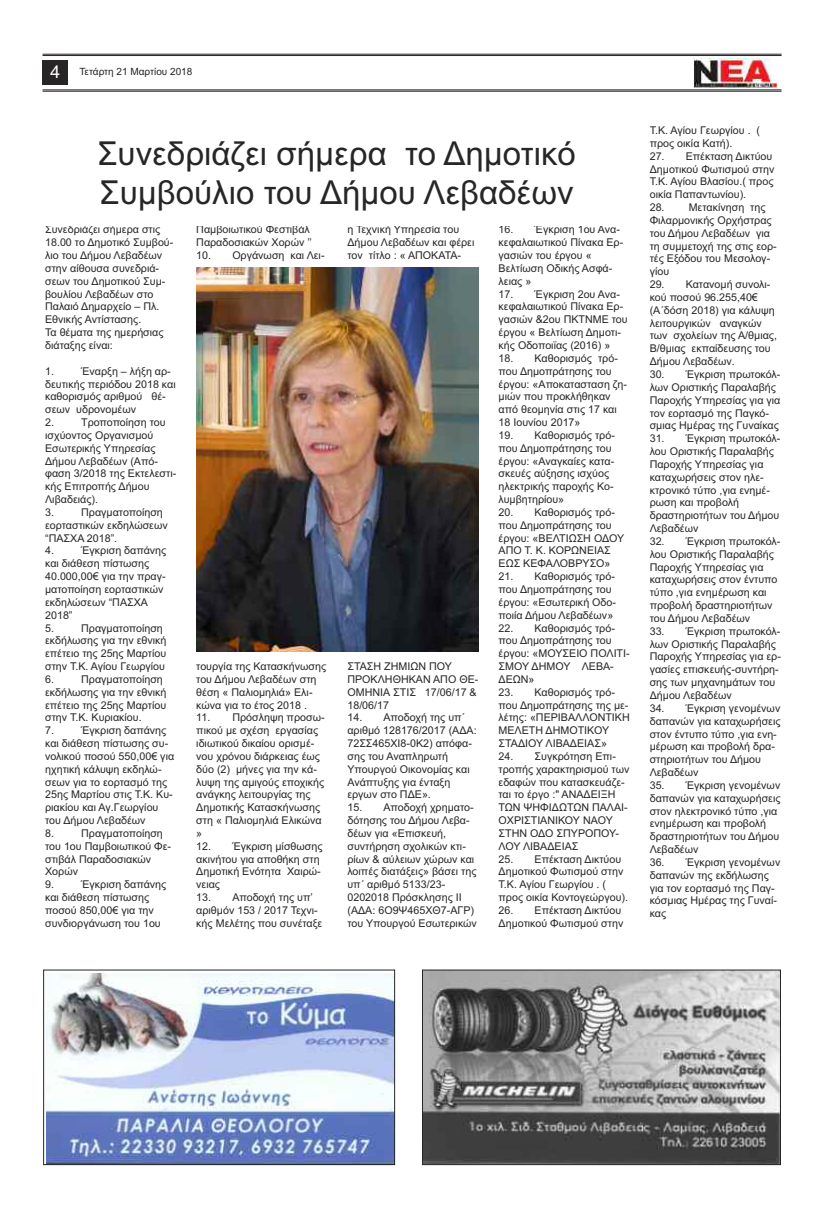
<style>
.page{position:relative;width:823px;height:1219px;background:#fff}
.page>*{position:absolute;margin:0;border:0;box-sizing:border-box;transform-origin:0 0}
.t1{font:33px/39.6px "Arial";color:#272526}
.t2{font:10.7px/12.8px "Arial";color:#272526}
.t3{font:10px "Arial";color:#272526}
.s1{font-family:"Helvetica";font-size:18px;color:#fff}
</style>
<div class="page">
<hr style="left:43px;top:90px;width:738px;height:1px;background:#272526">
<hr style="left:43px;top:91px;width:738px;height:1px;background:#272526">
<hr style="left:43px;top:54px;width:738px;height:1px;background:#272526">
<hr style="left:43px;top:55px;width:738px;height:1px;background:#272526">
<div style="left:43px;top:60px;width:25px;height:25px;background:#272526"></div>
<img style="left:693px;top:58px;width:84px;height:29px">
<img style="left:47px;top:974px;width:346px;height:189px">
<div style="left:43px;top:969px;width:352px;height:196px;border:1px solid #272526"></div>
<img style="left:424px;top:971px;width:354px;height:192px">
<div style="left:422px;top:969px;width:358px;height:196px;border:1px solid #272526"></div>
<img style="left:196px;top:267px;width:282px;height:385px">
<p class="t3" style="left:50px;top:66px;width:143px"><span class="s1">4</span> Τετάρτη 21 Μαρτίου 2018</p>
<h1 class="t1" style="left:97px;top:133px;width:479px">Συνεδριάζει σήμερα το Δημοτικό<br>Συμβούλιο του Δήμου Λεβαδέων</h1>
<p class="t2" style="left:45px;top:223px;width:130px">Συνεδριάζει σήμερα στις<br>18.00 το Δημοτικό Συμβού&shy;λιο του Δήμου Λεβαδέων στην αίθουσα συνεδριά&shy;σεων του Δημοτικού Συμ&shy;βουλίου Λεβαδέων στο<br>Παλαιό Δημαρχείο – Πλ.<br>Εθνικής Αντίστασης.<br>Τα θέματα της ημερήσιας διάταξης είναι:</p>
<p class="t2" style="left:45px;top:365px;width:10px">1.</p>
<p class="t2" style="left:45px;top:365px;width:132px;text-indent:36px">Έναρξη – λήξη αρ&shy;δευτικής περιόδου 2018 και καθορισμός αριθμού θέ&shy;σεων υδρονομέων<br>2.</p>
<p class="t2" style="left:45px;top:416px;width:133px;text-indent:36px">Τροποποίηση του ισχύοντος Οργανισμού<br>Εσωτερικής Υπηρεσίας<br>Δήμου Λεβαδέων (Από&shy;φαση 3/2018 της Εκτελεστι&shy;κής Επιτροπής Δήμου<br>Λιβαδειάς).<br>3.</p>
<p class="t2" style="left:45px;top:506px;width:124px;text-indent:36px">Πραγματοποίηση εορταστικών εκδηλώσεων “ΠΑΣΧΑ 2018”.<br>4.</p>
<p class="t2" style="left:45px;top:544px;width:123px;text-indent:36px">Έγκριση δαπάνης και διάθεση πίστωσης<br>40.000,00€ για την πραγ&shy;ματοποίηση εορταστικών εκδηλώσεων “ΠΑΣΧΑ<br>2018”<br>5.</p>
<p class="t2" style="left:45px;top:621px;width:123px;text-indent:36px">Πραγματοποίηση εκδήλωσης για την εθνική επέτειο της 25ης Μαρτίου στην Τ.Κ. Αγίου Γεωργίου<br>6.</p>
<p class="t2" style="left:45px;top:673px;width:123px;text-indent:36px">Πραγματοποίηση εκδήλωσης για την εθνική επέτειο της 25ης Μαρτίου στην Τ.Κ. Κυριακίου.<br>7.</p>
<p class="t2" style="left:45px;top:724px;width:130px;text-indent:36px">Έγκριση δαπάνης και διάθεση πίστωσης συ&shy;νολικού ποσού 550,00€ για ηχητική κάλυψη εκδηλώ&shy;σεων για το εορτασμό της<br>25ης Μαρτίου στις Τ.Κ. Κυ&shy;ριακίου και Αγ.Γεωργίου του Δήμου Λεβαδέων<br>8.</p>
<p class="t2" style="left:45px;top:827px;width:127px;text-indent:36px">Πραγματοποίηση του 1ου Παμβοιωτικού Φε&shy;στιβάλ Παραδοσιακών<br>Χορών<br>9.</p>
<p class="t2" style="left:45px;top:878px;width:123px;text-indent:36px">Έγκριση δαπάνης και διάθεση πίστωσης ποσού 850,00€ για την συνδιοργάνωση του 1ου</p>
<p class="t2" style="left:196px;top:223px;width:117px">Παμβοιωτικού Φεστιβάλ<br>Παραδοσιακών Χορών ’’</p>
<p class="t2" style="left:196px;top:249px;width:130px">10. Οργάνωση και Λει-</p>
<p class="t2" style="left:196px;top:660px;width:131px">τουργία της Κατασκήνωσης του Δήμου Λεβαδέων στη θέση « Παλιομηλιά» Ελι&shy;κώνα για το έτος 2018 .</p>
<p class="t2" style="left:196px;top:711px;width:130px">11. Πρόσληψη προσω&shy;πικού με σχέση εργασίας ιδιωτικού δικαίου ορισμέ&shy;νου χρόνου διάρκειας έως δύο (2) μήνες για την κά&shy;λυψη της αμιγούς εποχικής ανάγκης λειτουργίας της<br>Δημοτικής Κατασκήνωσης στη « Παλιομηλιά Ελικώνα »</p>
<p class="t2" style="left:196px;top:840px;width:128px">12. Έγκριση μίσθωσης ακινήτου για αποθήκη στη<br>Δημοτική Ενότητα Χαιρώ&shy;νειας</p>
<p class="t2" style="left:196px;top:891px;width:127px">13. Αποδοχή της υπ’ αριθμόν 153 / 2017 Τεχνι&shy;κής Μελέτης που συνέταξε</p>
<p class="t2" style="left:347px;top:223px;width:128px">η Τεχνική Υπηρεσία του<br>Δήμου Λεβαδέων και φέρει τον τίτλο : « ΑΠΟΚΑΤΑ-</p>
<p class="t2" style="left:347px;top:660px;width:132px">ΣΤΑΣΗ ΖΗΜΙΩΝ ΠΟΥ<br>ΠΡΟΚΛΗΘΗΚΑΝ ΑΠΟ ΘΕ-<br>ΟΜΗΝΙΑ ΣΤΙΣ 17/06/17 &amp;<br>18/06/17</p>
<p class="t2" style="left:347px;top:711px;width:131px">14. Αποδοχή της υπ΄ αριθμό 128176/2017 (ΑΔΑ:<br>72ΣΣ465ΧΙ8-0Κ2) απόφα&shy;σης του Αναπληρωτή<br>Υπουργού Οικονομίας και<br>Ανάπτυξης για ένταξη εργων στο ΠΔΕ».</p>
<p class="t2" style="left:347px;top:801px;width:131px">15. Αποδοχή χρηματο&shy;δότησης του Δήμου Λεβα&shy;δέων για «Επισκευή, συντήρηση σχολικών κτι&shy;ρίων &amp; αύλειων χώρων και λοιπές διατάξεις» βάσει της υπ΄ αριθμό 5133/23-<br>0202018 Πρόσκλησης ΙΙ (ΑΔΑ: 6Ο9Ψ465ΧΘ7-ΑΓΡ) του Υπουργού Εσωτερικών</p>
<p class="t2" style="left:498px;top:223px;width:126px">16. Έγκριση 1ου Ανα&shy;κεφαλαιωτικού Πίνακα Ερ&shy;γασιών του έργου «<br>Βελτίωση Οδικής Ασφά&shy;λειας »</p>
<p class="t2" style="left:498px;top:288px;width:131px">17. Έγκριση 2ου Ανα&shy;κεφαλαιωτικού Πίνακα Ερ&shy;γασιών &amp;2ου ΠΚΤΝΜΕ του έργου « Βελτίωση Δημοτι&shy;κής Οδοποιϊας (2016) »</p>
<p class="t2" style="left:498px;top:352px;width:130px">18. Καθορισμός τρό&shy;που Δημοπράτησης του έργου: «Αποκατασταση ζη&shy;μιών που προκλήθηκαν από θεομηνία στις 17 και<br>18 Ιουνίου 2017»</p>
<p class="t2" style="left:498px;top:429px;width:118px">19. Καθορισμός τρό&shy;που Δημοπράτησης του έργου: «Αναγκαίες κατα&shy;σκευές αύξησης ισχύος ηλεκτρικής παροχής Κο&shy;λυμβητηρίου»</p>
<p class="t2" style="left:498px;top:506px;width:127px">20. Καθορισμός τρό&shy;που Δημοπράτησης του έργου: «ΒΕΛΤΙΩΣΗ ΟΔΟΥ<br>ΑΠΟ Τ. Κ. ΚΟΡΩΝΕΙΑΣ<br>ΕΩΣ ΚΕΦΑΛΟΒΡΥΣΟ»</p>
<p class="t2" style="left:498px;top:570px;width:119px">21. Καθορισμός τρό&shy;που Δημοπράτησης του έργου: «Εσωτερική Οδο&shy;ποιία Δήμου Λεβαδέων»</p>
<p class="t2" style="left:498px;top:621px;width:133px">22. Καθορισμός τρό&shy;που Δημοπράτησης του έργου: «ΜΟΥΣΕΙΟ ΠΟΛΙΤΙ-<br>ΣΜΟΥ ΔΗΜΟΥ ΛΕΒΑ-<br>ΔΕΩΝ»</p>
<p class="t2" style="left:498px;top:686px;width:133px">23. Καθορισμός τρό&shy;που Δημοπράτησης της με&shy;λέτης: «ΠΕΡΙΒΑΛΛΟΝΤΙΚΗ<br>ΜΕΛΕΤΗ ΔΗΜΟΤΙΚΟΥ<br>ΣΤΑΔΙΟΥ ΛΙΒΑΔΕΙΑΣ»</p>
<p class="t2" style="left:498px;top:750px;width:132px">24. Συγκρότηση Επι&shy;τροπής χαρακτηρισμού των εδαφών που κατασκευάζε&shy;ται το έργο :" ΑΝΑΔΕΙΞΗ<br>ΤΩΝ ΨΗΦΙΔΩΤΩΝ ΠΑΛΑΙ-<br>ΟΧΡΙΣΤΙΑΝΙΚΟΥ ΝΑΟΥ<br>ΣΤΗΝ ΟΔΟ ΣΠΥΡΟΠΟΥ-<br>ΛΟΥ ΛΙΒΑΔΕΙΑΣ</p>
<p class="t2" style="left:498px;top:852px;width:131px">25. Επέκταση Δικτύου<br>Δημοτικού Φωτισμού στην<br>Τ.Κ. Αγίου Γεωργίου . ( προς οικία Κοντογεώργου).</p>
<p class="t2" style="left:498px;top:904px;width:126px">26. Επέκταση Δικτύου<br>Δημοτικού Φωτισμού στην</p>
<p class="t2" style="left:649px;top:124px;width:112px">Τ.Κ. Αγίου Γεωργίου . ( προς οικία Κατή).</p>
<p class="t2" style="left:649px;top:150px;width:126px">27. Επέκταση Δικτύου<br>Δημοτικού Φωτισμού στην<br>Τ.Κ. Αγίου Βλασίου.( προς οικία Παπαντωνίου).</p>
<p class="t2" style="left:649px;top:201px;width:128px">28. Μετακίνηση της<br>Φιλαρμονικής Ορχήστρας του Δήμου Λεβαδέων για τη συμμετοχή της στις εορ&shy;τές Εξόδου του Μεσολογ&shy;γίου</p>
<p class="t2" style="left:649px;top:278px;width:129px">29. Κατανομή συνολι&shy;κού ποσού 96.255,40€ (Α΄δόση 2018) για κάλυψη λειτουργικών αναγκών των σχολείων της Α/θμιας,<br>Β/θμιας εκπαίδευσης του<br>Δήμου Λεβαδέων.</p>
<p class="t2" style="left:649px;top:368px;width:132px">30. Έγκριση πρωτοκόλ&shy;λων Οριστικής Παραλαβής<br>Παροχής Υπηρεσίας για για τον εορτασμό της Παγκό&shy;σμιας Ημέρας της Γυναίκας</p>
<p class="t2" style="left:649px;top:432px;width:132px">31. Έγκριση πρωτοκόλ&shy;λου Οριστικής Παραλαβής<br>Παροχής Υπηρεσίας για καταχωρήσεις στον ηλε&shy;κτρονικό τύπο ,για ενημέ&shy;ρωση και προβολή δραστηριοτήτων του Δήμου<br>Λεβαδέων</p>
<p class="t2" style="left:649px;top:535px;width:132px">32. Έγκριση πρωτοκόλ&shy;λου Οριστικής Παραλαβής<br>Παροχής Υπηρεσίας για καταχωρήσεις στον έντυπο τύπο ,για ενημέρωση και προβολή δραστηριοτήτων του Δήμου Λεβαδέων</p>
<p class="t2" style="left:649px;top:625px;width:133px">33. Έγκριση πρωτοκόλ&shy;λων Οριστικής Παραλαβής<br>Παροχής Υπηρεσίας για ερ&shy;γασίες επισκευής-συντήρη&shy;σης των μηχανημάτων του<br>Δήμου Λεβαδέων</p>
<p class="t2" style="left:649px;top:702px;width:132px">34. Έγκριση γενομένων δαπανών για καταχωρήσεις στον έντυπο τύπο ,για ενη&shy;μέρωση και προβολή δρα&shy;στηριοτήτων του Δήμου<br>Λεβαδέων</p>
<p class="t2" style="left:649px;top:779px;width:132px">35. Έγκριση γενομένων δαπανών για καταχωρήσεις στον ηλεκτρονικό τύπο ,για ενημέρωση και προβολή δραστηριοτήτων του Δήμου<br>Λεβαδέων</p>
<p class="t2" style="left:649px;top:856px;width:132px">36. Έγκριση γενομένων δαπανών της εκδήλωσης για τον εορτασμό της Παγ&shy;κόσμιας Ημέρας της Γυναί&shy;κας</p>
</div>
